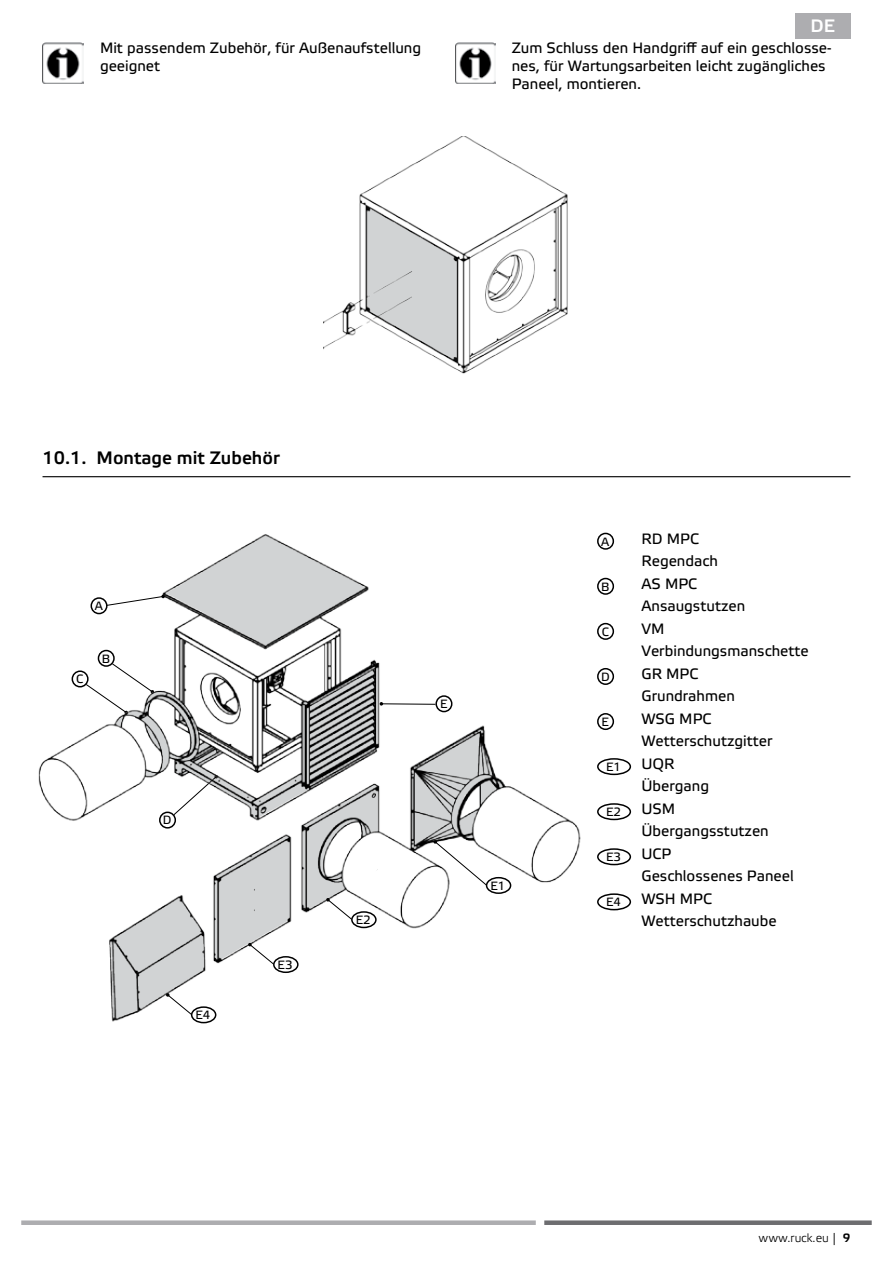
<style>
.page{position:relative;width:893px;height:1263px;background:#fff}
.page>*{position:absolute;margin:0;border:0;box-sizing:border-box;transform-origin:0 0}
.t1{font:500 18px "Etelka";color:#000}
.t2{font:500 18px "Etelka";color:#fff}
.t3{font:15px/22.2px "Etelka Text";color:#000}
.t4{font:12px "Etelka Text";color:#000}
.t5{font:300 12px "Etelka";color:#000}
.s1{font-weight:500}
</style>
<div class="page">
<div style="left:21px;top:1220px;width:515px;height:5px;background:#adadb0"></div>
<div style="left:544px;top:1220px;width:328px;height:5px;background:#6d6d70"></div>
<img style="left:455px;top:43px;width:41px;height:41px">
<img style="left:43px;top:43px;width:40px;height:41px">
<img style="left:38px;top:534px;width:543px;height:490px">
<div style="left:91px;top:597px;width:17px;height:17px;border:2px solid #000;border-radius:50%"></div>
<svg style="left:106px;top:535px;width:261px;height:112px"></svg>
<div style="left:191px;top:1006px;width:25px;height:17px;border:2px solid #000;border-radius:50%"></div>
<svg style="left:64px;top:662px;width:457px;height:357px"></svg>
<img style="left:323px;top:136px;width:245px;height:238px">
<div style="left:795px;top:13px;width:55px;height:25px;background:#adadb0"></div>
<div style="left:597px;top:533px;width:17px;height:17px;border:2px solid #000;border-radius:50%"></div>
<div style="left:597px;top:578px;width:17px;height:17px;border:2px solid #000;border-radius:50%"></div>
<div style="left:597px;top:623px;width:17px;height:17px;border:2px solid #000;border-radius:50%"></div>
<div style="left:597px;top:668px;width:17px;height:17px;border:2px solid #000;border-radius:50%"></div>
<div style="left:597px;top:713px;width:17px;height:17px;border:2px solid #000;border-radius:50%"></div>
<div style="left:597px;top:758px;width:34px;height:17px;border:2px solid #000;border-radius:50%"></div>
<div style="left:597px;top:803px;width:34px;height:17px;border:2px solid #000;border-radius:50%"></div>
<div style="left:597px;top:848px;width:34px;height:17px;border:2px solid #000;border-radius:50%"></div>
<div style="left:597px;top:893px;width:34px;height:17px;border:2px solid #000;border-radius:50%"></div>
<hr style="left:43px;top:476px;width:807px;height:1px;background:#000">
<p class="t3" style="left:100px;top:40px;width:323px;line-height:18px">Mit passendem Zubehör, für Außenaufstellung geeignet</p>
<p class="t2" style="left:811px;top:16px;width:26px">DE</p>
<p class="t3" style="left:512px;top:40px;width:321px;line-height:18px">Zum Schluss den Handgriff auf ein geschlosse&shy;nes, für Wartungsarbeiten leicht zugängliches<br>Paneel, montieren.</p>
<p class="t1" style="left:43px;top:448px;width:239px">10.1. Montage mit Zubehör</p>
<p class="t4" style="left:95px;top:599px;width:10px">A</p>
<p class="t4" style="left:76px;top:672px;width:9px">C</p>
<p class="t4" style="left:102px;top:652px;width:10px">B</p>
<p class="t4" style="left:163px;top:813px;width:10px">D</p>
<p class="t4" style="left:195px;top:1008px;width:16px">E4</p>
<p class="t4" style="left:278px;top:958px;width:16px">E3</p>
<p class="t4" style="left:356px;top:913px;width:16px">E2</p>
<p class="t4" style="left:440px;top:697px;width:9px">E</p>
<p class="t4" style="left:490px;top:879px;width:16px">E1</p>
<p class="t4" style="left:601px;top:534px;width:10px">A</p>
<p class="t3" style="left:641px;top:528px;width:78px">RD MPC<br>Regendach</p>
<p class="t4" style="left:601px;top:580px;width:10px">B</p>
<p class="t3" style="left:641px;top:573px;width:105px">AS MPC<br>Ansaugstutzen</p>
<p class="t4" style="left:602px;top:625px;width:9px">C</p>
<p class="t3" style="left:641px;top:618px;width:169px">VM<br>Verbindungsmanschette</p>
<p class="t4" style="left:601px;top:670px;width:10px">D</p>
<p class="t3" style="left:641px;top:663px;width:95px">GR MPC<br>Grundrahmen</p>
<p class="t4" style="left:602px;top:715px;width:9px">E</p>
<p class="t3" style="left:641px;top:708px;width:133px">WSG MPC<br>Wetterschutzgitter</p>
<p class="t4" style="left:606px;top:760px;width:16px">E1</p>
<p class="t3" style="left:641px;top:753px;width:69px">UQR<br>Übergang</p>
<p class="t4" style="left:606px;top:805px;width:16px">E2</p>
<p class="t3" style="left:641px;top:798px;width:129px">USM<br>Übergangsstutzen</p>
<p class="t4" style="left:606px;top:850px;width:16px">E3</p>
<p class="t3" style="left:641px;top:843px;width:154px">UCP<br>Geschlossenes Paneel</p>
<p class="t4" style="left:606px;top:895px;width:16px">E4</p>
<p class="t3" style="left:641px;top:889px;width:137px">WSH MPC<br>Wetterschutzhaube</p>
<p class="t5" style="left:759px;top:1231px;width:93px">www.ruck.eu | <span class="s1">9</span></p>
</div>
